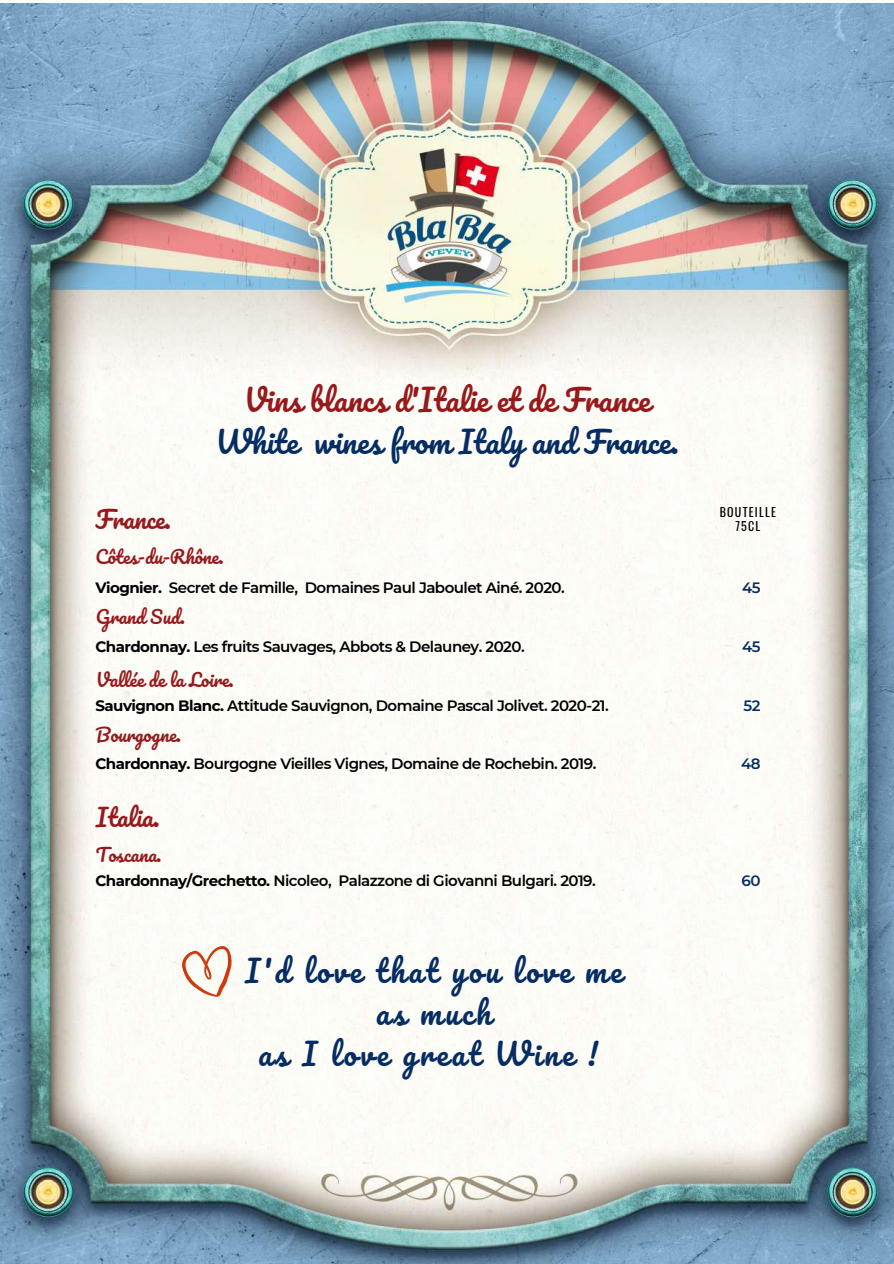
<style>
.page{position:relative;width:894px;height:1264px;background:#fff}
.page>*{position:absolute;margin:0;border:0;box-sizing:border-box;transform-origin:0 0}
.t1{font:30px/41.7px "Pacifico";letter-spacing:.1em;color:#052d63;text-align:center}
.t2{font:30px "Pacifico";color:#052d63}
.t3{font:30px "Pacifico";color:#98191c}
.t4{font:24px "Pacifico";color:#98191c}
.t5{font:18px "Pacifico";color:#98191c}
.t6{font:600 15px "Montserrat";letter-spacing:-.035em;color:#000}
.t7{font:600 15px "Montserrat";letter-spacing:-.035em;color:#052d63}
.t8{font:12px/14px "Oswald";letter-spacing:.1em;color:#000;text-align:center}
.s1{font-weight:700}
</style>
<div class="page">
<img style="left:0;top:4px;width:893px;height:1259px">
<svg style="left:178px;top:939px;width:65px;height:66px"></svg>
<h1 class="t3" style="left:244px;top:384px;width:408px">Vins blancs d'Italie et de France</h1>
<h1 class="t2" style="left:215px;top:425px;width:464px">White wines from Italy and France.</h1>
<h2 class="t4" style="left:95px;top:506px;width:77px">France.</h2>
<p class="t5" style="left:95px;top:547px;width:130px">Côtes-du-Rhône.</p>
<p class="t6" style="left:95px;top:579px;width:471px"><span class="s1">Viognier.</span> Secret de Famille, Domaines Paul Jaboulet Ainé. 2020.</p>
<p class="t5" style="left:96px;top:607px;width:90px">Grand Sud.</p>
<p class="t5" style="left:96px;top:670px;width:139px">Vallée de la Loire.</p>
<p class="t5" style="left:95px;top:725px;width:87px">Bourgogne.</p>
<p class="t6" style="left:95px;top:637px;width:430px"><span class="s1">Chardonnay.</span> Les fruits Sauvages, Abbots &amp; Delauney. 2020.</p>
<p class="t6" style="left:95px;top:696px;width:514px"><span class="s1">Sauvignon Blanc.</span> Attitude Sauvignon, Domaine Pascal Jolivet. 2020-21.</p>
<p class="t6" style="left:95px;top:754px;width:502px"><span class="s1">Chardonnay.</span> Bourgogne Vieilles Vignes, Domaine de Rochebin. 2019.</p>
<h2 class="t4" style="left:96px;top:804px;width:65px">Italia.</h2>
<p class="t5" style="left:96px;top:845px;width:67px">Toscana.</p>
<p class="t6" style="left:95px;top:871px;width:502px"><span class="s1">Chardonnay/Grechetto.</span> Nicoleo, Palazzone di Giovanni Bulgari. 2019.</p>
<h1 class="t1" style="left:245px;top:951px;width:378px">I'd love that you love me as much<br>as I love great Wine !</h1>
<p class="t8" style="left:719px;top:504px;width:58px">BOUTEILLE<br>75CL</p>
<p class="t7" style="left:742px;top:579px;width:20px">45</p>
<p class="t7" style="left:742px;top:637px;width:20px">45</p>
<p class="t7" style="left:743px;top:696px;width:18px">52</p>
<p class="t7" style="left:741px;top:754px;width:21px">48</p>
<p class="t7" style="left:741px;top:871px;width:20px">60</p>
</div>
